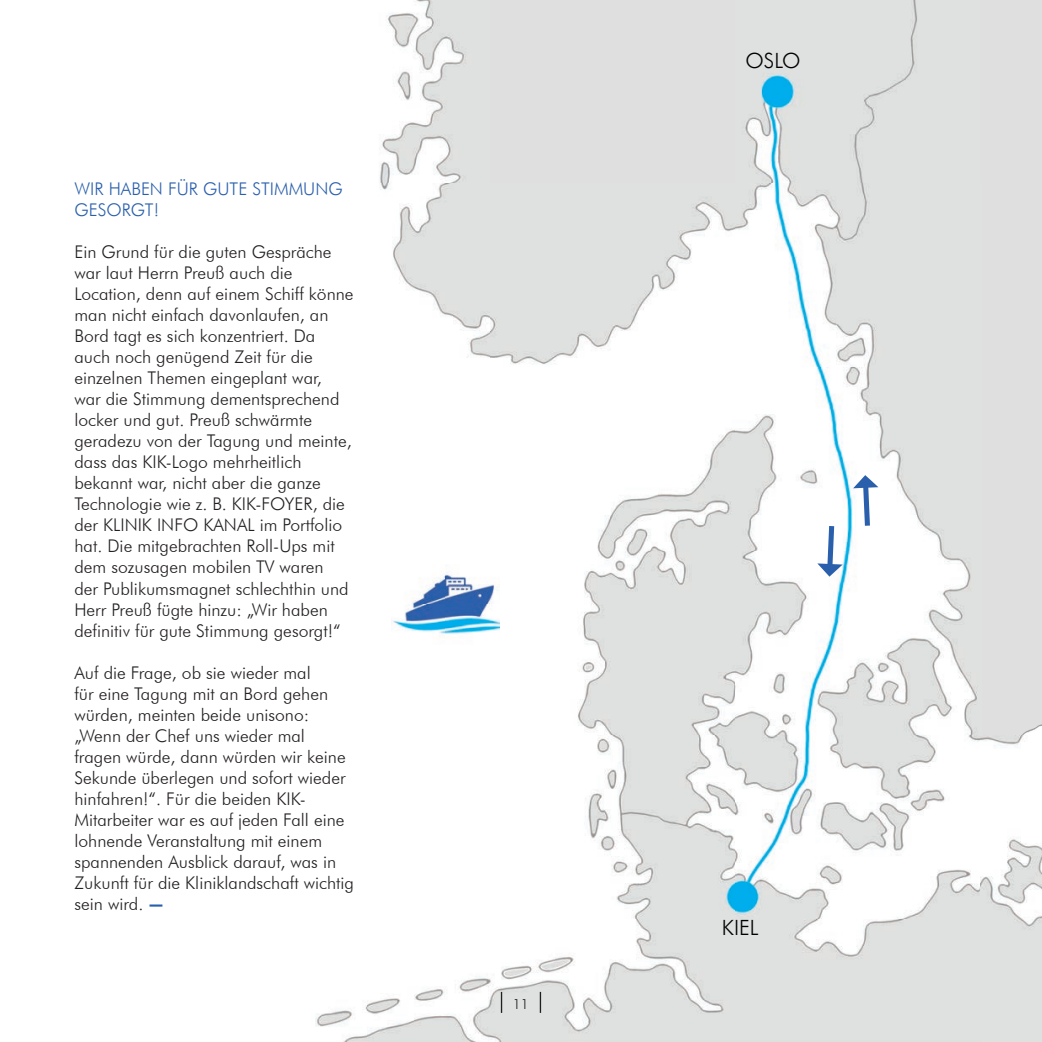
<style>
.page{position:relative;width:1042px;height:1042px;background:#fff}
.page>*{position:absolute;margin:0;border:0;box-sizing:border-box;transform-origin:0 0}
.t1{font:300 21px "Futura BT";color:#000001}
.t2{font:300 17.5px/21px "Futura BT";color:#231f20}
.t3{font:300 17.5px/21px "Futura BT";color:#2a5fac}
.t4{font:300 14px "Futura BT";color:#231f20}
.s1{font-family:"Futura PT";font-weight:800;color:#2a5fac}
</style>
<div class="page">
<img style="left:315px;top:0;width:727px;height:1042px">
<svg style="left:853px;top:475px;width:25px;height:51px"></svg>
<svg style="left:817px;top:526px;width:25px;height:50px"></svg>
<img style="left:392px;top:564px;width:107px;height:81px">
<svg style="left:501px;top:992px;width:1px;height:21px"></svg>
<svg style="left:540px;top:992px;width:1px;height:21px"></svg>
<p class="t3" style="left:74px;top:178px;width:270px">WIR HABEN FÜR GUTE STIMMUNG<br>GESORGT!</p>
<p class="t2" style="left:74px;top:241px;width:281px">Ein Grund für die guten Gespräche war laut Herrn Preuß auch die Location, denn auf einem Schiff könne man nicht einfach davonlaufen, an Bord tagt es sich konzentriert. Da auch noch genügend Zeit für die einzelnen Themen eingeplant war,<br>war die Stimmung dementsprechend locker und gut. Preuß schwärmte geradezu von der Tagung und meinte, dass das KIK-Logo mehrheitlich bekannt war, nicht aber die ganze Technologie wie z. B. KIK-FOYER, die der KLINIK INFO KANAL im Portfolio hat. Die mitgebrachten Roll-Ups mit dem sozusagen mobilen TV waren<br>der Publikumsmagnet schlechthin und Herr Preuß fügte hinzu: „Wir haben definitiv für gute Stimmung gesorgt!“</p>
<p class="t2" style="left:74px;top:661px;width:281px">Auf die Frage, ob sie wieder mal<br>für eine Tagung mit an Bord gehen würden, meinten beide unisono: „Wenn der Chef uns wieder mal fragen würde, dann würden wir keine<br>Sekunde überlegen und sofort wieder hinfahren!“. Für die beiden KIK-<br>Mitarbeiter war es auf jeden Fall eine lohnende Veranstaltung mit einem spannenden Ausblick darauf, was in<br>Zukunft für die Kliniklandschaft wichtig sein wird. <span class="s1">—</span></p>
<p class="t4" style="left:513px;top:995px;width:18px">11</p>
<p class="t1" style="left:745px;top:48px;width:57px">OSLO</p>
<p class="t1" style="left:722px;top:915px;width:38px">KIEL</p>
</div>
